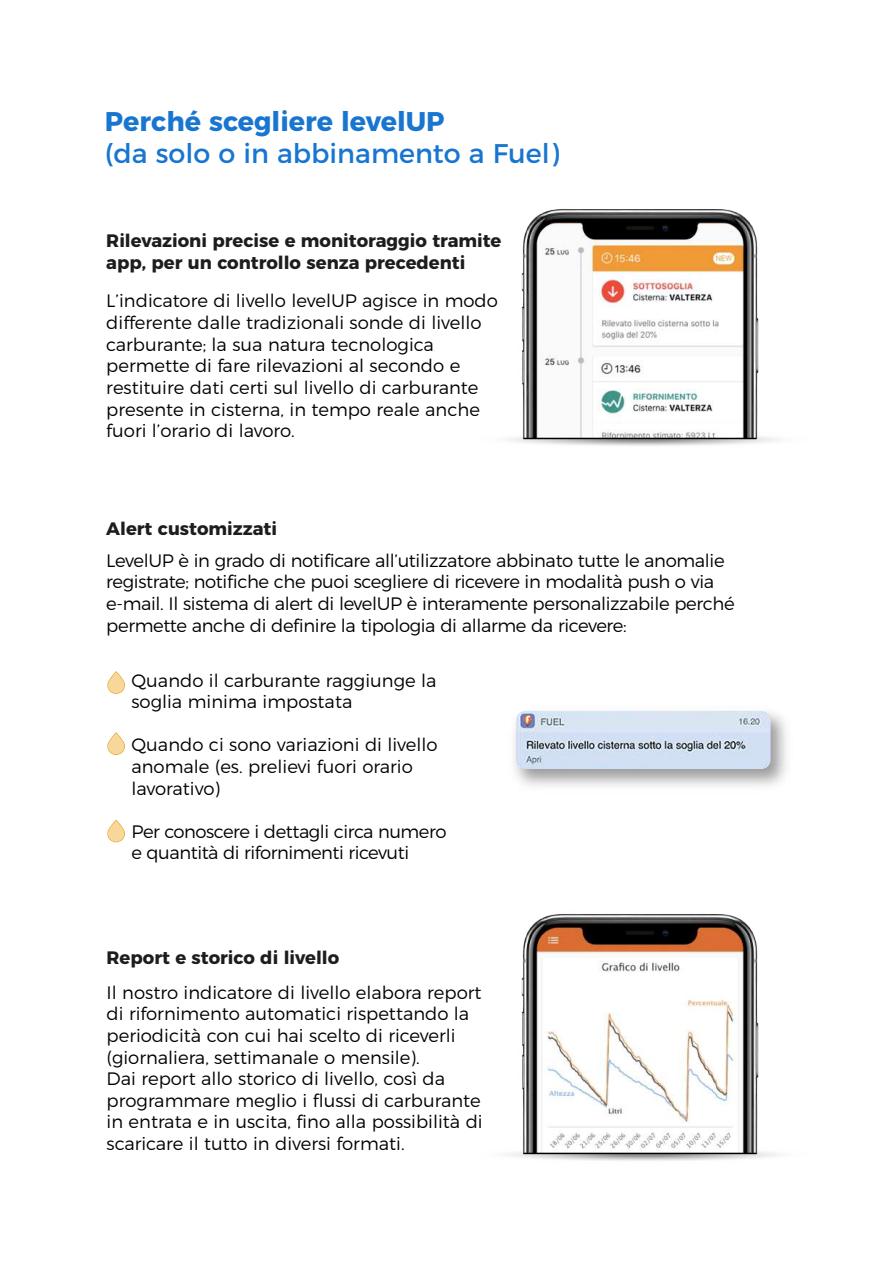
<style>
.page{position:relative;width:893px;height:1263px;background:#fff}
.page>*{position:absolute;margin:0;border:0;box-sizing:border-box;transform-origin:0 0}
.t1{font:27px "Montserrat";color:#1876d1}
.t2{font:700 27px "Montserrat";color:#1876d1}
.t3{font:300 18px/21.6px "Montserrat";color:#000}
.t4{font:300 18px/21.6px "Montserrat";letter-spacing:-.02em;color:#000}
.t5{font:700 18px/21.6px "Montserrat";color:#1d1d1b}
.t6{font:300 18px/21.6px "Montserrat";letter-spacing:-.025em;color:#000}
</style>
<div class="page">
<svg style="left:107px;top:671px;width:18px;height:23px"></svg>
<svg style="left:107px;top:732px;width:18px;height:23px"></svg>
<svg style="left:107px;top:820px;width:18px;height:22px"></svg>
<svg style="left:473px;top:429px;width:339px;height:20px"></svg>
<img style="left:517px;top:209px;width:246px;height:230px">
<hr style="left:523px;top:438px;width:233px;height:1px;background:#000">
<svg style="left:473px;top:1144px;width:339px;height:20px"></svg>
<img style="left:518px;top:914px;width:244px;height:239px">
<hr style="left:523px;top:1153px;width:233px;height:1px;background:#000">
<img style="left:516px;top:711px;width:255px;height:58px">
<h1 class="t2" style="left:105px;top:99px;width:341px">Perché scegliere levelUP</h1>
<h1 class="t1" style="left:105px;top:132px;width:456px">(da solo o in abbinamento a Fuel)</h1>
<p class="t5" style="left:106px;top:229px;width:397px">Rilevazioni precise e monitoraggio tramite app, per un controllo senza precedenti</p>
<p class="t3" style="left:106px;top:289px;width:393px">L’indicatore di livello levelUP agisce in modo differente dalle tradizionali sonde di livello carburante; la sua natura tecnologica permette di fare rilevazioni al secondo e restituire dati certi sul livello di carburante presente in cisterna, in tempo reale anche fuori l’orario di lavoro.</p>
<p class="t5" style="left:106px;top:516px;width:172px">Alert customizzati</p>
<p class="t4" style="left:106px;top:548px;width:630px">LevelUP è in grado di notificare all’utilizzatore abbinato tutte le anomalie registrate; notifiche che puoi scegliere di ricevere in modalità push o via e-mail. Il sistema di alert di levelUP è interamente personalizzabile perché permette anche di definire la tipologia di allarme da ricevere:</p>
<p class="t3" style="left:131px;top:668px;width:307px">Quando il carburante raggiunge la soglia minima impostata</p>
<p class="t3" style="left:131px;top:733px;width:308px">Quando ci sono variazioni di livello anomale (es. prelievi fuori orario lavorativo)</p>
<p class="t6" style="left:131px;top:819px;width:317px">Per conoscere i dettagli circa numero e quantità di rifornimenti ricevuti</p>
<p class="t5" style="left:107px;top:945px;width:234px">Report e storico di livello</p>
<p class="t3" style="left:107px;top:980px;width:378px">Il nostro indicatore di livello elabora report di rifornimento automatici rispettando la periodicità con cui hai scelto di riceverli (giornaliera, settimanale o mensile).<br>Dai report allo storico di livello, così da programmare meglio i flussi di carburante in entrata e in uscita, fino alla possibilità di scaricare il tutto in diversi formati.</p>
</div>
